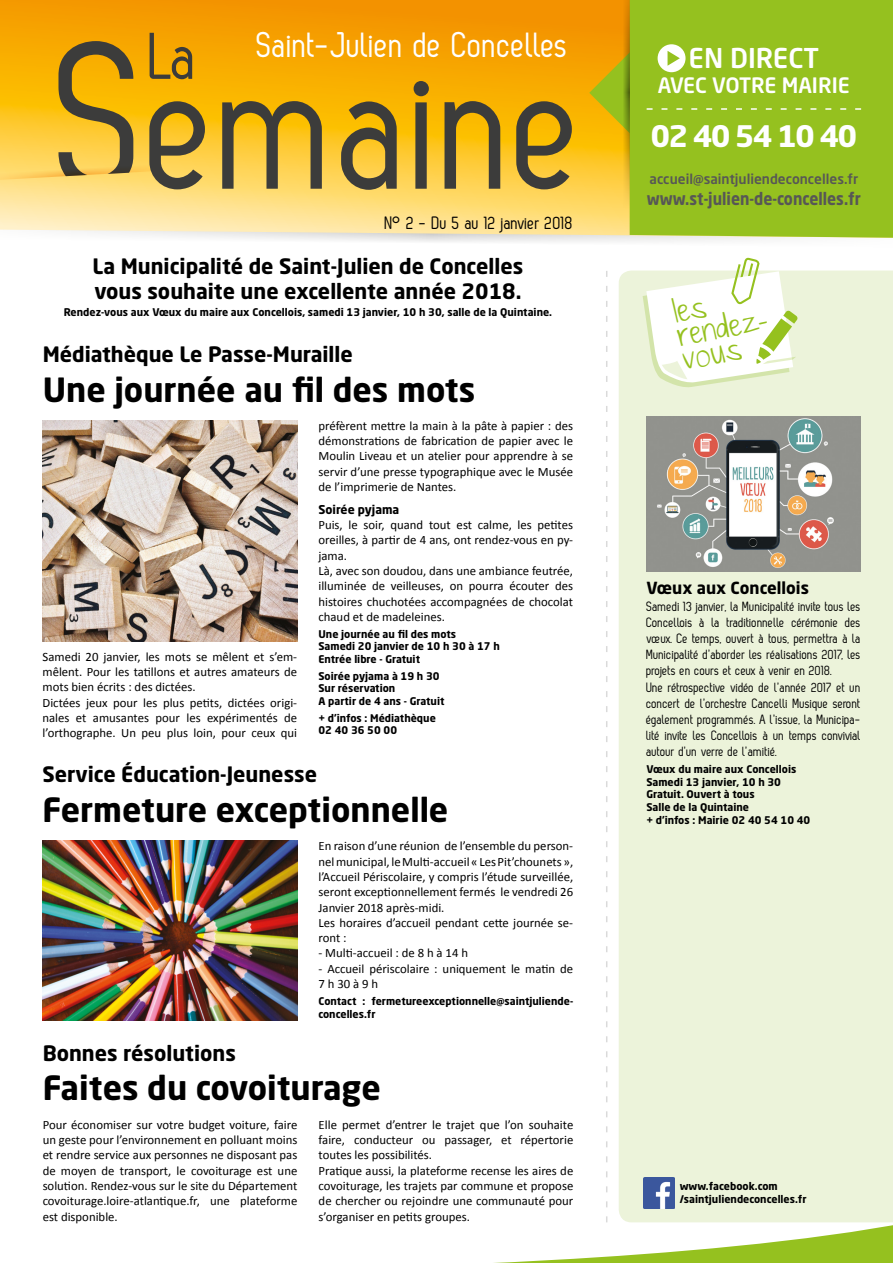
<style>
.page{position:relative;width:893px;height:1263px;background:#fff}
.page>*{position:absolute;margin:0;border:0;box-sizing:border-box;transform-origin:0 0}
.t1{font:179.85px "Zag";color:#3c3c3b}
.t2{font:65.85px "Zag";color:#3c3c3b}
.t3{font:35.7px "Zag";color:#fff}
.t4{font:700 33px "Neo Sans Std";color:#000}
.t5{font:29.55px/24.2px "Just The Way You Are";color:#95c11f}
.t6{font:700 29.4px "Neo Sans Std";letter-spacing:-.06em;color:#fff;scale:1.05 1}
.t7{font:500 27px "Neo Sans Std";color:#fff}
.t8{font:700 21px/25.2px "Neo Sans Std";color:#000}
.t9{font:500 21px "Neo Sans Std";color:#fff}
.t10{font:18px "Zag";color:#000}
.t11{font:700 17.1px "Neo Sans Std";color:#575756;scale:.9 1}
.t12{font:700 16.5px "Neo Sans Std";color:#000}
.t13{font:500 13.65px "Neo Sans Std";color:#575756}
.t14{font:13.5px/16.2px "Zag";color:#000}
.t15{font:12.75px/15.3px "Calibri";color:#000}
.t16{font:700 12px "Neo Sans Std";color:#000}
.t17{font:700 10.5px/12.6px "Neo Sans Std";color:#000}
</style>
<div class="page">
<svg style="left:494px;top:258px;width:399px;height:1005px"></svg>
<svg style="left:255px;top:238px;width:511px;height:4px"></svg>
<svg style="left:0;top:0;width:630px;height:238px;background:#fac036"></svg>
<div style="left:630px;top:0;width:263px;height:238px;background:#95c11f"></div>
<svg style="left:589px;top:52px;width:32px;height:81px;background:#d1b30b"></svg>
<svg style="left:621px;top:0;width:9px;height:229px;background:#c6a920"></svg>
<div style="left:658px;top:44px;width:27px;height:28px;background:#fff;border-radius:50%"></div>
<svg style="left:667px;top:51px;width:13px;height:15px"></svg>
<svg style="left:647px;top:108px;width:214px;height:2px"></svg>
<svg style="left:0;top:0;width:157px;height:181px;background:#e2a91e"></svg>
<img style="left:643px;top:1177px;width:32px;height:32px">
<img style="left:43px;top:420px;width:254px;height:222px">
<img style="left:43px;top:841px;width:254px;height:180px">
<img style="left:647px;top:417px;width:214px;height:155px">
<h3 class="t3" style="left:257px;top:25px;width:313px">Saint-Julien de Concelles</h3>
<h2 class="t2" style="left:150px;top:20px;width:50px">La</h2>
<h1 class="t1" style="left:151px;top:28px;width:440px">emaine</h1>
<h3 class="t10" style="left:385px;top:213px;width:190px">N° 2 - Du 5 au 12 janvier 2018</h3>
<h3 class="t8" style="left:93px;top:253px;width:432px">La Municipalité de Saint-Julien de Concelles vous souhaite une excellente année 2018.</h3>
<p class="t17" style="left:64px;top:305px;width:490px">Rendez-vous aux Vœux du maire aux Concellois, samedi 13 janvier, 10 h 30, salle de la Quintaine.</p>
<h3 class="t8" style="left:43px;top:341px;width:312px">Médiathèque Le Passe-Muraille</h3>
<h3 class="t4" style="left:43px;top:368px;width:434px">Une journée au fil des mots</h3>
<p class="t15" style="left:43px;top:649px;width:256px">Samedi 20 janvier, les mots se mêlent et s’em&shy;mêlent. Pour les tatillons et autres amateurs de mots bien écrits : des dictées.<br>Dictées jeux pour les plus petits, dictées origi&shy;nales et amusantes pour les expérimentés de l’orthographe. Un peu plus loin, pour ceux qui</p>
<p class="t15" style="left:318px;top:418px;width:256px;text-align:justify">préfèrent mettre la main à la pâte à papier : des démonstrations de fabrication de papier avec le Moulin Liveau et un atelier pour apprendre à se servir d’une presse typographique avec le Musée de l’imprimerie de Nantes.</p>
<p class="t16" style="left:318px;top:502px;width:82px">Soirée pyjama</p>
<p class="t15" style="left:318px;top:517px;width:256px">Puis, le soir, quand tout est calme, les petites oreilles, à partir de 4 ans, ont rendez-vous en py&shy;jama.<br>Là, avec son doudou, dans une ambiance feutrée, illuminée de veilleuses, on pourra écouter des histoires chuchotées accompagnées de chocolat chaud et de madeleines.</p>
<p class="t17" style="left:318px;top:627px;width:183px">Une journée au fil des mots<br>Samedi 20 janvier de 10 h 30 à 17 h<br>Entrée libre - Gratuit</p>
<p class="t17" style="left:318px;top:669px;width:128px">Soirée pyjama à 19 h 30<br>Sur réservation<br>A partir de 4 ans - Gratuit</p>
<p class="t17" style="left:318px;top:711px;width:119px">+ d’infos : Médiathèque<br>02 40 36 50 00</p>
<h3 class="t8" style="left:43px;top:761px;width:276px">Service Éducation-Jeunesse</h3>
<h3 class="t4" style="left:43px;top:788px;width:407px">Fermeture exceptionnelle</h3>
<p class="t15" style="left:318px;top:838px;width:256px">En raison d’une réunion de l’ensemble du person&shy;nel municipal, le Multi-accueil « Les Pit’chounets », l’Accueil Périscolaire, y compris l’étude surveillée, seront exceptionnellement fermés le vendredi 26<br>Janvier 2018 après-midi.<br>Les horaires d’accueil pendant cette journée se&shy;ront :</p>
<p class="t15" style="left:318px;top:945px;width:151px">- Multi-accueil : de 8 h à 14 h</p>
<p class="t15" style="left:318px;top:961px;width:256px">- Accueil périscolaire : uniquement le matin de<br>7 h 30 à 9 h</p>
<p class="t17" style="left:318px;top:994px;width:256px">Contact : fermetureexceptionnelle@saintjuliende&shy;concelles.fr</p>
<h3 class="t8" style="left:43px;top:1040px;width:195px">Bonnes résolutions</h3>
<h3 class="t4" style="left:43px;top:1067px;width:340px">Faites du covoiturage</h3>
<p class="t15" style="left:43px;top:1117px;width:256px;text-align:justify">Pour économiser sur votre budget voiture, faire un geste pour l’environnement en polluant moins et rendre service aux personnes ne disposant pas de moyen de transport, le covoiturage est une solution. Rendez-vous sur le site du Département covoiturage.loire-atlantique.fr, une plateforme est disponible.</p>
<p class="t15" style="left:319px;top:1117px;width:256px">Elle permet d’entrer le trajet que l’on souhaite faire, conducteur ou passager, et répertorie toutes les possibilités.<br>Pratique aussi, la plateforme recense les aires de covoiturage, les trajets par commune et propose de chercher ou rejoindre une communauté pour s’organiser en petits groupes.</p>
<h3 class="t7" style="left:688px;top:41px;width:132px">EN DIRECT</h3>
<h3 class="t9" style="left:658px;top:72px;width:194px">AVEC VOTRE MAIRIE</h3>
<h3 class="t6" style="left:650px;top:117px;width:198px">02 40 54 10 40</h3>
<p class="t13" style="left:650px;top:170px;width:210px">accueil@saintjuliendeconcelles.fr</p>
<h3 class="t11" style="left:647px;top:187px;width:239px">www.st-julien-de-concelles.fr</h3>
<h3 class="t5" style="left:671px;top:301px;width:93px;rotate:-11deg">les rendez&shy;vous</h3>
<p class="t12" style="left:646px;top:578px;width:164px">Vœux aux Concellois</p>
<p class="t14" style="left:646px;top:598px;width:216px">Samedi 13 janvier, la Municipalité invite tous les Concellois à la traditionnelle cérémonie des vœux. Ce temps, ouvert à tous, permettra à la Municipalité d’aborder les réalisations 2017, les projets en cours et ceux à venir en 2018.<br>Une rétrospective vidéo de l’année 2017 et un concert de l’orchestre Cancelli Musique seront également programmés. A l’issue, la Municipa&shy;lité invite les Concellois à un temps convivial autour d’un verre de l’amitié.</p>
<p class="t17" style="left:646px;top:763px;width:166px">Vœux du maire aux Concellois<br>Samedi 13 janvier, 10 h 30<br>Gratuit. Ouvert à tous<br>Salle de la Quintaine<br>+ d’infos : Mairie 02 40 54 10 40</p>
<p class="t17" style="left:680px;top:1179px;width:128px">www.facebook.com /saintjuliendeconcelles.fr</p>
</div>
